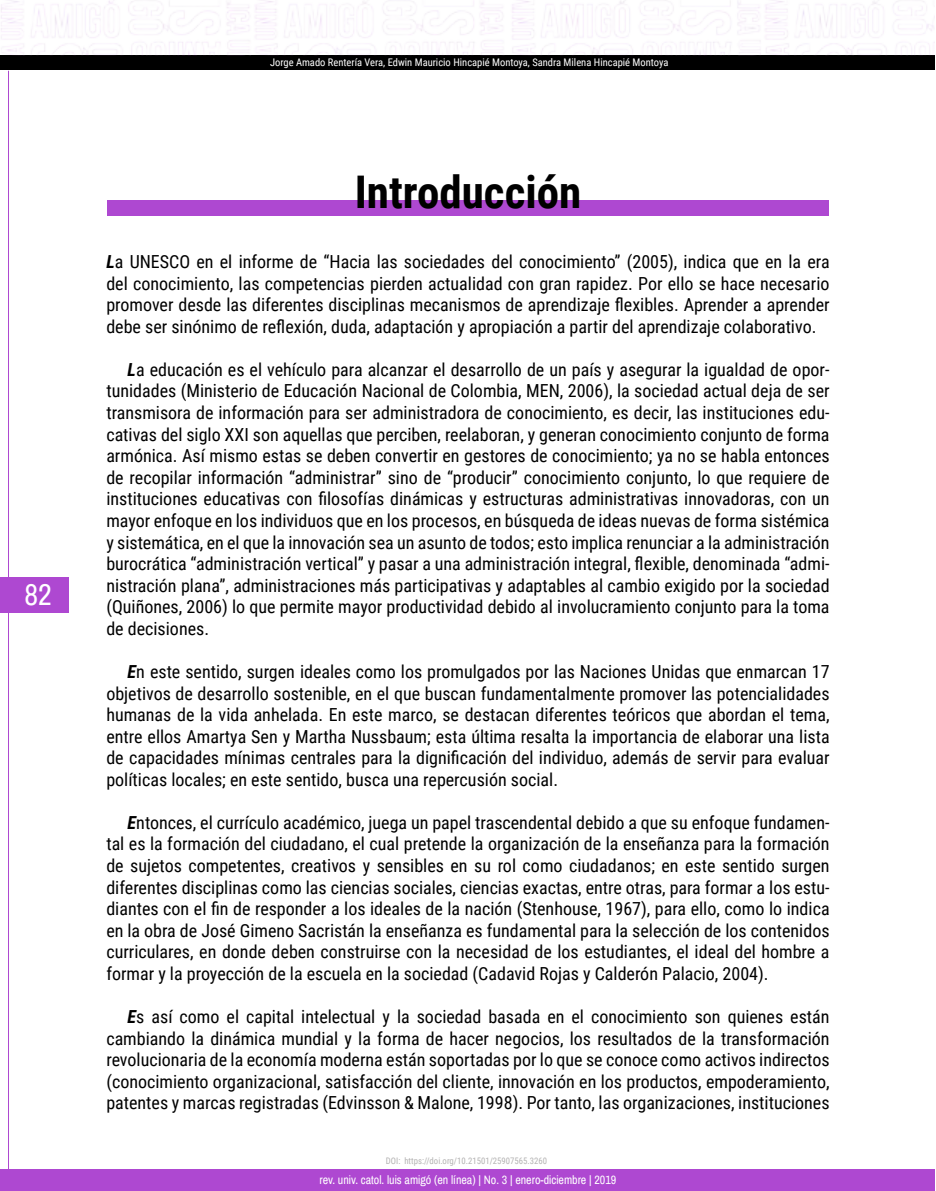
<style>
.page{position:relative;width:936px;height:1191px;background:#fff}
.page>*{position:absolute;margin:0;border:0;box-sizing:border-box;transform-origin:0 0}
.t1{font:700 45px "Roboto Condensed";color:#000}
.t2{font:30px "Archivo Narrow";color:#fff}
.t3{font:18px/21.6px "Roboto Condensed";color:#000;text-align:justify}
.t4{font:12px "Archivo Narrow";color:#fff}
.t5{font:10.5px "Roboto Condensed";color:#fff}
.t6{font:9px "Roboto Condensed";color:#b3b2b2}
.s1{font-weight:700;font-style:italic}
</style>
<div class="page">
<div style="left:0;top:1169px;width:934px;height:22px;background:#ae48d1"></div>
<div style="left:0;top:577px;width:68px;height:36px;background:#ae48d1"></div>
<div style="left:0;top:56px;width:934px;height:14px;background:#000"></div>
<img style="left:1px;top:0;width:933px;height:55px">
<hr style="left:8px;top:71px;width:1px;height:1098px;background:#ae48d1">
<div style="left:107px;top:200px;width:721px;height:15px;background:#ae48d1"></div>
<h2 class="t2" style="left:24px;top:576px;width:29px">82</h2>
<p class="t5" style="left:270px;top:55px;width:400px">Jorge Amado Rentería Vera, Edwin Mauricio Hincapié Montoya, Sandra Milena Hincapié Montoya</p>
<h1 class="t1" style="left:355px;top:161px;width:228px">Introducción</h1>
<p class="t3" style="left:106px;top:250px;width:724px"><span class="s1">L</span>a UNESCO en el informe de “Hacia las sociedades del conocimiento” (2005), indica que en la era del conocimiento, las competencias pierden actualidad con gran rapidez. Por ello se hace necesario promover desde las diferentes disciplinas mecanismos de aprendizaje flexibles. Aprender a aprender debe ser sinónimo de reflexión, duda, adaptación y apropiación a partir del aprendizaje colaborativo.</p>
<p class="t3" style="left:106px;top:358px;width:724px;text-indent:21px"><span class="s1">L</span>a educación es el vehículo para alcanzar el desarrollo de un país y asegurar la igualdad de opor&shy;tunidades (Ministerio de Educación Nacional de Colombia, MEN, 2006), la sociedad actual deja de ser transmisora de información para ser administradora de conocimiento, es decir, las instituciones edu&shy;cativas del siglo XXI son aquellas que perciben, reelaboran, y generan conocimiento conjunto de forma armónica. Así mismo estas se deben convertir en gestores de conocimiento; ya no se habla entonces de recopilar información “administrar” sino de “producir” conocimiento conjunto, lo que requiere de instituciones educativas con filosofías dinámicas y estructuras administrativas innovadoras, con un mayor enfoque en los individuos que en los procesos, en búsqueda de ideas nuevas de forma sistémica y sistemática, en el que la innovación sea un asunto de todos; esto implica renunciar a la administración burocrática “administración vertical” y pasar a una administración integral, flexible, denominada “admi&shy;nistración plana”, administraciones más participativas y adaptables al cambio exigido por la sociedad (Quiñones, 2006) lo que permite mayor productividad debido al involucramiento conjunto para la toma de decisiones.</p>
<p class="t3" style="left:106px;top:660px;width:724px;text-indent:21px"><span class="s1">E</span>n este sentido, surgen ideales como los promulgados por las Naciones Unidas que enmarcan 17 objetivos de desarrollo sostenible, en el que buscan fundamentalmente promover las potencialidades humanas de la vida anhelada. En este marco, se destacan diferentes teóricos que abordan el tema, entre ellos Amartya Sen y Martha Nussbaum; esta última resalta la importancia de elaborar una lista de capacidades mínimas centrales para la dignificación del individuo, además de servir para evaluar políticas locales; en este sentido, busca una repercusión social.</p>
<p class="t3" style="left:106px;top:811px;width:724px;text-indent:21px"><span class="s1">E</span>ntonces, el currículo académico, juega un papel trascendental debido a que su enfoque fundamen&shy;tal es la formación del ciudadano, el cual pretende la organización de la enseñanza para la formación de sujetos competentes, creativos y sensibles en su rol como ciudadanos; en este sentido surgen diferentes disciplinas como las ciencias sociales, ciencias exactas, entre otras, para formar a los estu&shy;diantes con el fin de responder a los ideales de la nación (Stenhouse, 1967), para ello, como lo indica en la obra de José Gimeno Sacristán la enseñanza es fundamental para la selección de los contenidos curriculares, en donde deben construirse con la necesidad de los estudiantes, el ideal del hombre a formar y la proyección de la escuela en la sociedad (Cadavid Rojas y Calderón Palacio, 2004).</p>
<p class="t3" style="left:106px;top:1005px;width:724px;text-indent:21px"><span class="s1">E</span>s así como el capital intelectual y la sociedad basada en el conocimiento son quienes están cambiando la dinámica mundial y la forma de hacer negocios, los resultados de la transformación revolucionaria de la economía moderna están soportadas por lo que se conoce como activos indirectos (conocimiento organizacional, satisfacción del cliente, innovación en los productos, empoderamiento, patentes y marcas registradas (Edvinsson &amp; Malone, 1998). Por tanto, las organizaciones, instituciones</p>
<p class="t6" style="left:386px;top:1154px;width:162px">DOI: https://doi.org/10.21501/25907565.3260</p>
<p class="t4" style="left:319px;top:1172px;width:298px">rev. univ. catol. luis amigó (en línea) | No. 3 | enero-diciembre | 2019</p>
</div>
